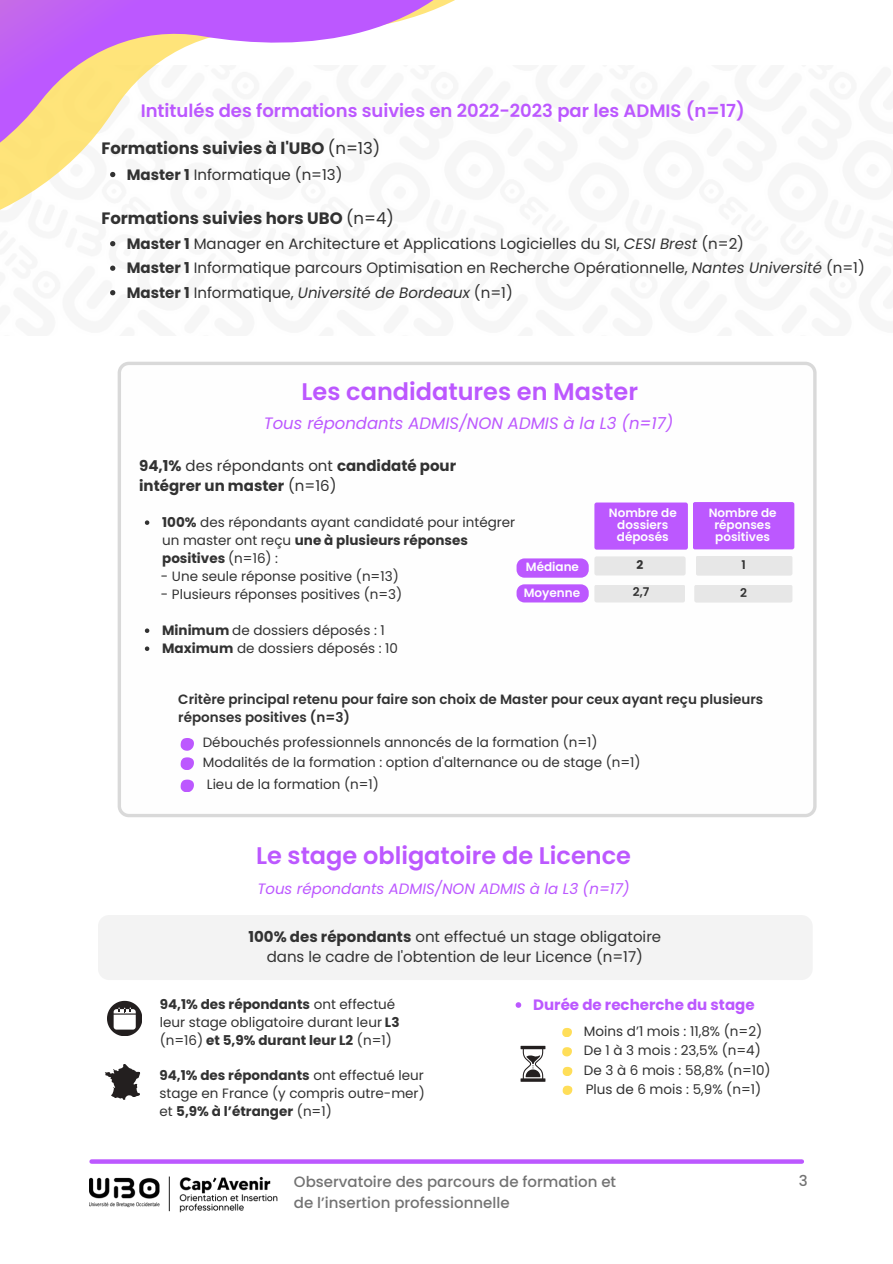
<style>
.page{position:relative;width:893px;height:1264px;background:#fff}
.page>*{position:absolute;margin:0;border:0;box-sizing:border-box;transform-origin:0 0}
.t1{font:600 24px "Poppins";color:#bc58ff}
.t2{font:600 18px "Poppins";color:#bc58ff}
.t3{font:700 16.5px "Poppins";color:#323232}
.t4{font:italic 16.5px "Poppins";color:#bc58ff}
.t5{font:15px/20.2px "Poppins";color:#323232;text-align:center}
.t6{font:500 15px/20.2px "Poppins";color:#737373}
.t7{font:700 15px/20.2px "Poppins";color:#323232}
.t8{font:italic 15px "Poppins";color:#323232}
.t9{font:italic 15px "Poppins";color:#bc58ff}
.t10{font:700 15px "Poppins";color:#bc58ff}
.t11{font:13.5px/18px "Poppins";color:#323232}
.t12{font:600 13.5px/18px "Poppins";color:#323232}
.t13{font:600 12px/12px "Poppins";color:#fefefe}
.t14{font:600 12px "Poppins";color:#323232}
.t15{font:700 12px "Poppins";color:#323232}
.s1{font-weight:400}
.s2{font-weight:700}
.s3{font-style:italic}
.s4{font-weight:700;font-style:normal}
.s5{font-style:normal}
</style>
<div class="page">
<svg style="left:0;top:0;width:552px;height:385px"></svg>
<svg style="left:92px;top:1159px;width:709px;height:4px;background:#c164ff"></svg>
<svg style="left:110px;top:172px;width:5px;height:5px"></svg>
<svg style="left:110px;top:241px;width:5px;height:5px"></svg>
<svg style="left:110px;top:265px;width:5px;height:6px"></svg>
<svg style="left:110px;top:290px;width:5px;height:5px"></svg>
<img style="left:89px;top:1176px;width:188px;height:36px">
<div style="left:98px;top:915px;width:714px;height:65px;background:#f3f3f3;border-radius:11px"></div>
<svg style="left:118px;top:362px;width:698px;height:455px"></svg>
<svg style="left:181px;top:738px;width:13px;height:12px"></svg>
<svg style="left:181px;top:757px;width:13px;height:12px"></svg>
<svg style="left:181px;top:779px;width:13px;height:13px"></svg>
<svg style="left:145px;top:520px;width:4px;height:5px"></svg>
<svg style="left:145px;top:628px;width:4px;height:5px"></svg>
<svg style="left:145px;top:646px;width:4px;height:5px"></svg>
<svg style="left:516px;top:558px;width:72px;height:19px"></svg>
<svg style="left:516px;top:584px;width:72px;height:18px"></svg>
<div style="left:594px;top:502px;width:93px;height:47px;background:#bc58ff;border-radius:2px"></div>
<div style="left:692px;top:502px;width:102px;height:47px;background:#bc58ff;border-radius:2px"></div>
<div style="left:594px;top:556px;width:91px;height:19px;background:#e7e7e7;border-radius:2px"></div>
<div style="left:594px;top:584px;width:91px;height:18px;background:#e7e7e7;border-radius:2px"></div>
<div style="left:695px;top:555px;width:97px;height:20px;background:#e7e7e7;border-radius:2px"></div>
<div style="left:694px;top:584px;width:98px;height:18px;background:#e7e7e7;border-radius:2px"></div>
<svg style="left:107px;top:1000px;width:35px;height:35px"></svg>
<svg style="left:105px;top:1064px;width:36px;height:36px"></svg>
<svg style="left:520px;top:1045px;width:25px;height:36px"></svg>
<svg style="left:515px;top:1002px;width:6px;height:5px"></svg>
<svg style="left:562px;top:1047px;width:10px;height:9px"></svg>
<svg style="left:562px;top:1066px;width:10px;height:9px"></svg>
<svg style="left:562px;top:1085px;width:10px;height:9px"></svg>
<svg style="left:562px;top:1027px;width:10px;height:9px"></svg>
<p class="t2" style="left:141px;top:98px;width:605px">Intitulés des formations suivies en 2022-2023 par les ADMIS (n=17)</p>
<p class="t3" style="left:101px;top:137px;width:280px">Formations suivies à l'UBO <span class="s1">(n=13)</span></p>
<h2 class="t5" style="left:127px;top:164px;width:217px"><span class="s2">Master 1</span> Informatique (n=13)</h2>
<h3 class="t3" style="left:101px;top:206px;width:294px">Formations suivies hors UBO <span class="s1">(n=4)</span></h3>
<h5 class="t5" style="left:127px;top:233px;width:618px"><span class="s2">Master 1</span> Manager en Architecture et Applications Logicielles du SI, <span class="s3">CESI Brest</span> (n=2)</h5>
<h3 class="t5" style="left:127px;top:258px;width:739px"><span class="s2">Master 1</span> Informatique parcours Optimisation en Recherche Opérationnelle, <span class="s3">Nantes Université</span> (n=1)</h3>
<h5 class="t8" style="left:127px;top:282px;width:387px"><span class="s4">Master 1</span> <span class="s5">Informatique,</span> Université de Bordeaux <span class="s5">(n=1)</span></h5>
<h3 class="t1" style="left:301px;top:374px;width:338px">Les candidatures en Master</h3>
<h5 class="t4" style="left:264px;top:412px;width:411px">Tous répondants ADMIS/NON ADMIS à la L3 (n=17)</h5>
<h5 class="t7" style="left:139px;top:455px;width:318px">94,1% <span class="s1">des répondants ont</span> candidaté pour intégrer un master <span class="s1">(n=16)</span></h5>
<p class="t11" style="left:162px;top:513px;width:354px"><span class="s2">100%</span> des répondants ayant candidaté pour intégrer un master ont reçu <span class="s2">une à plusieurs réponses positives</span> (n=16) :</p>
<p class="t11" style="left:161px;top:567px;width:239px">- Une seule réponse positive (n=13)</p>
<p class="t11" style="left:161px;top:585px;width:243px">- Plusieurs réponses positives (n=3)</p>
<p class="t11" style="left:162px;top:621px;width:224px"><span class="s2">Minimum</span> de dossiers déposés : 1</p>
<p class="t11" style="left:162px;top:639px;width:237px"><span class="s2">Maximum</span> de dossiers déposés : 10</p>
<p class="t12" style="left:178px;top:690px;width:586px">Critère principal retenu pour faire son choix de Master pour ceux ayant reçu plusieurs réponses positives (n=3)</p>
<p class="t13" style="left:708px;top:506px;width:69px">Nombre de</p>
<p class="t13" style="left:714px;top:518px;width:58px">réponses positives</p>
<h4 class="t13" style="left:609px;top:507px;width:69px;text-align:center">Nombre de dossiers déposés</h4>
<p class="t15" style="left:636px;top:556px;width:8px">2</p>
<h5 class="t14" style="left:633px;top:584px;width:18px">2,7</h5>
<p class="t14" style="left:741px;top:556px;width:6px">1</p>
<h5 class="t14" style="left:740px;top:584px;width:8px">2</h5>
<p class="t13" style="left:526px;top:561px;width:55px">Médiane</p>
<p class="t13" style="left:523px;top:586px;width:58px">Moyenne</p>
<h5 class="t11" style="left:203px;top:733px;width:396px">Débouchés professionnels annoncés de la formation (n=1)</h5>
<h5 class="t11" style="left:203px;top:752px;width:439px">Modalités de la formation : option d'alternance ou de stage (n=1)</h5>
<h5 class="t11" style="left:207px;top:775px;width:174px">Lieu de la formation (n=1)</h5>
<p class="t1" style="left:256px;top:839px;width:376px">Le stage obligatoire de Licence</p>
<h5 class="t9" style="left:257px;top:878px;width:374px">Tous répondants ADMIS/NON ADMIS à la L3 (n=17)</h5>
<h1 class="t5" style="left:248px;top:926px;width:414px"><span class="s2">100% des répondants</span> ont effectué un stage obligatoire dans le cadre de l'obtention de leur Licence (n=17)</h1>
<h1 class="t11" style="left:160px;top:995px;width:241px"><span class="s2">94,1% des répondants</span> ont effectué leur stage obligatoire durant leur <span class="s2">L3 </span>(n=16) <span class="s2">et 5,9% durant leur L2</span> (n=1)</h1>
<h5 class="t11" style="left:159px;top:1066px;width:267px;text-align:justify"><span class="s2">94,1% des répondants</span> ont effectué leur stage en France (y compris outre-mer) et <span class="s2">5,9% à l’étranger</span> (n=1)</h5>
<h5 class="t10" style="left:533px;top:994px;width:223px">Durée de recherche du stage</h5>
<p class="t11" style="left:584px;top:1041px;width:178px">De 1 à 3 mois : 23,5% (n=4)</p>
<h6 class="t11" style="left:584px;top:1061px;width:188px">De 3 à 6 mois : 58,8% (n=10)</h6>
<p class="t11" style="left:585px;top:1079px;width:177px">Plus de 6 mois : 5,9% (n=1)</p>
<h6 class="t11" style="left:584px;top:1022px;width:180px">Moins d’1 mois : 11,8% (n=2)</h6>
<h5 class="t6" style="left:294px;top:1171px;width:324px">Observatoire des parcours de formation et de l’insertion professionnelle</h5>
<p class="t6" style="left:798px;top:1170px;width:10px">3</p>
</div>
